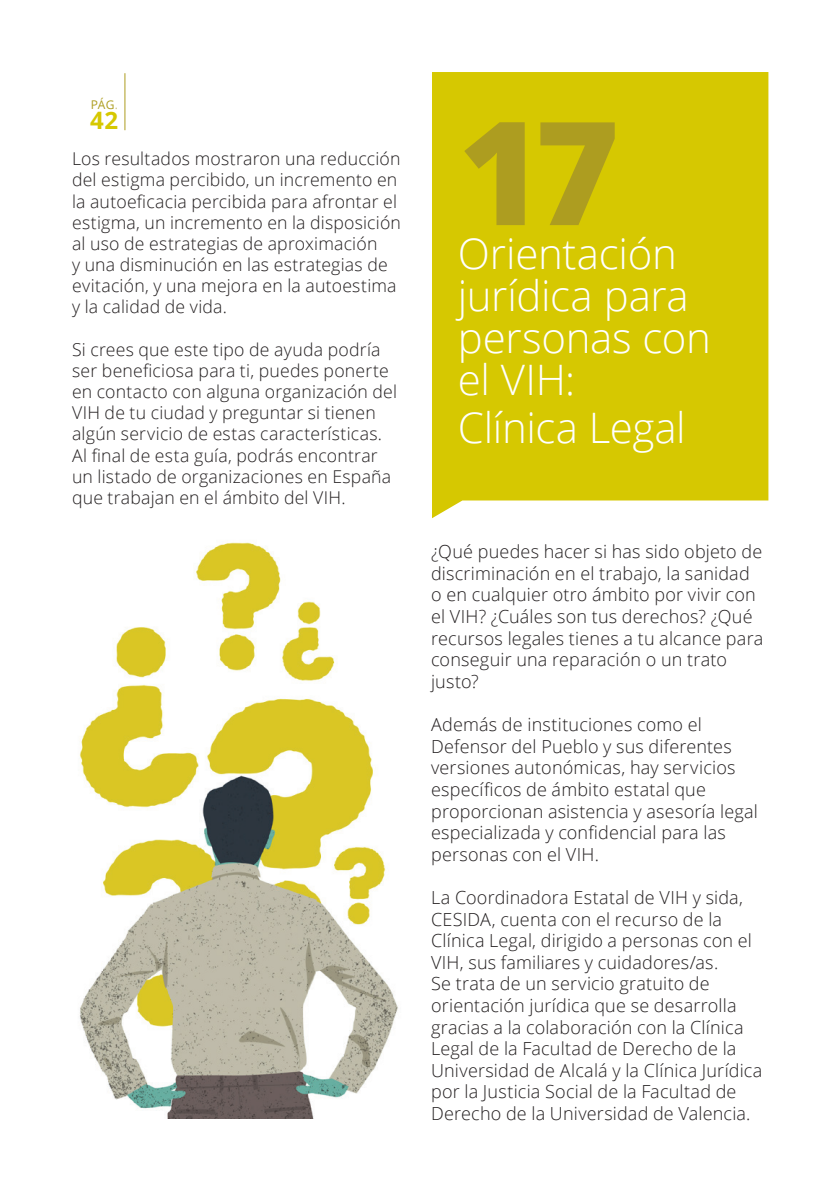
<style>
.page{position:relative;width:840px;height:1191px;background:#fff}
.page>*{position:absolute;margin:0;border:0;box-sizing:border-box;transform-origin:0 0}
.t1{font:800 144px "Open Sans";color:#ad9d20}
.t2{font:300 42px/42px "Open Sans";letter-spacing:-.01em;color:#fff}
.t3{font:700 24px "Open Sans";color:#d6c801}
.t4{font:300 18px/21.6px "Open Sans";letter-spacing:.01em;color:#231f20}
.t5{font:300 17.6px/21.2px "Open Sans";letter-spacing:.01em;color:#231f20}
.t6{font:12px "Open Sans";color:#ad9d20}
.s1{color:#d1c686}
</style>
<div class="page">
<img style="left:79px;top:542px;width:319px;height:576px">
<div style="left:432px;top:72px;width:336px;height:446px;background:#d6c801"></div>
<hr style="left:124px;top:73px;width:1px;height:57px;background:#ad9d20">
<p class="t6" style="left:91px;top:96px;width:29px">PÁG<span class="s1">.</span></p>
<h3 class="t3" style="left:90px;top:104px;width:29px">42</h3>
<p class="t5" style="left:72px;top:148px;width:330px">Los resultados mostraron una reducción del estigma percibido, un incremento en la autoeficacia percibida para afrontar el estigma, un incremento en la disposición al uso de estrategias de aproximación<br>y una disminución en las estrategias de evitación, y una mejora en la autoestima y la calidad de vida.</p>
<p class="t5" style="left:72px;top:338px;width:326px">Si crees que este tipo de ayuda podría ser beneficiosa para ti, puedes ponerte en contacto con alguna organización del VIH de tu ciudad y preguntar si tienen algún servicio de estas características.<br>Al final de esta guía, podrás encontrar un listado de organizaciones en España que trabajan en el ámbito del VIH.</p>
<h1 class="t1" style="left:458px;top:63px;width:162px">17</h1>
<h2 class="t2" style="left:457px;top:231px;width:254px">Orientación jurídica para personas con el VIH:</h2>
<h2 class="t2" style="left:457px;top:405px;width:229px">Clínica Legal</h2>
<p class="t4" style="left:431px;top:540px;width:333px">¿Qué puedes hacer si has sido objeto de discriminación en el trabajo, la sanidad o en cualquier otro ámbito por vivir con el VIH? ¿Cuáles son tus derechos? ¿Qué recursos legales tienes a tu alcance para conseguir una reparación o un trato justo?</p>
<p class="t4" style="left:431px;top:713px;width:328px">Además de instituciones como el Defensor del Pueblo y sus diferentes versiones autonómicas, hay servicios específicos de ámbito estatal que proporcionan asistencia y asesoría legal especializada y confidencial para las personas con el VIH.</p>
<p class="t4" style="left:431px;top:886px;width:333px">La Coordinadora Estatal de VIH y sida, CESIDA, cuenta con el recurso de la Clínica Legal, dirigido a personas con el VIH, sus familiares y cuidadores/as.<br>Se trata de un servicio gratuito de orientación jurídica que se desarrolla gracias a la colaboración con la Clínica Legal de la Facultad de Derecho de la Universidad de Alcalá y la Clínica Jurídica por la Justicia Social de la Facultad de Derecho de la Universidad de Valencia.</p>
</div>
